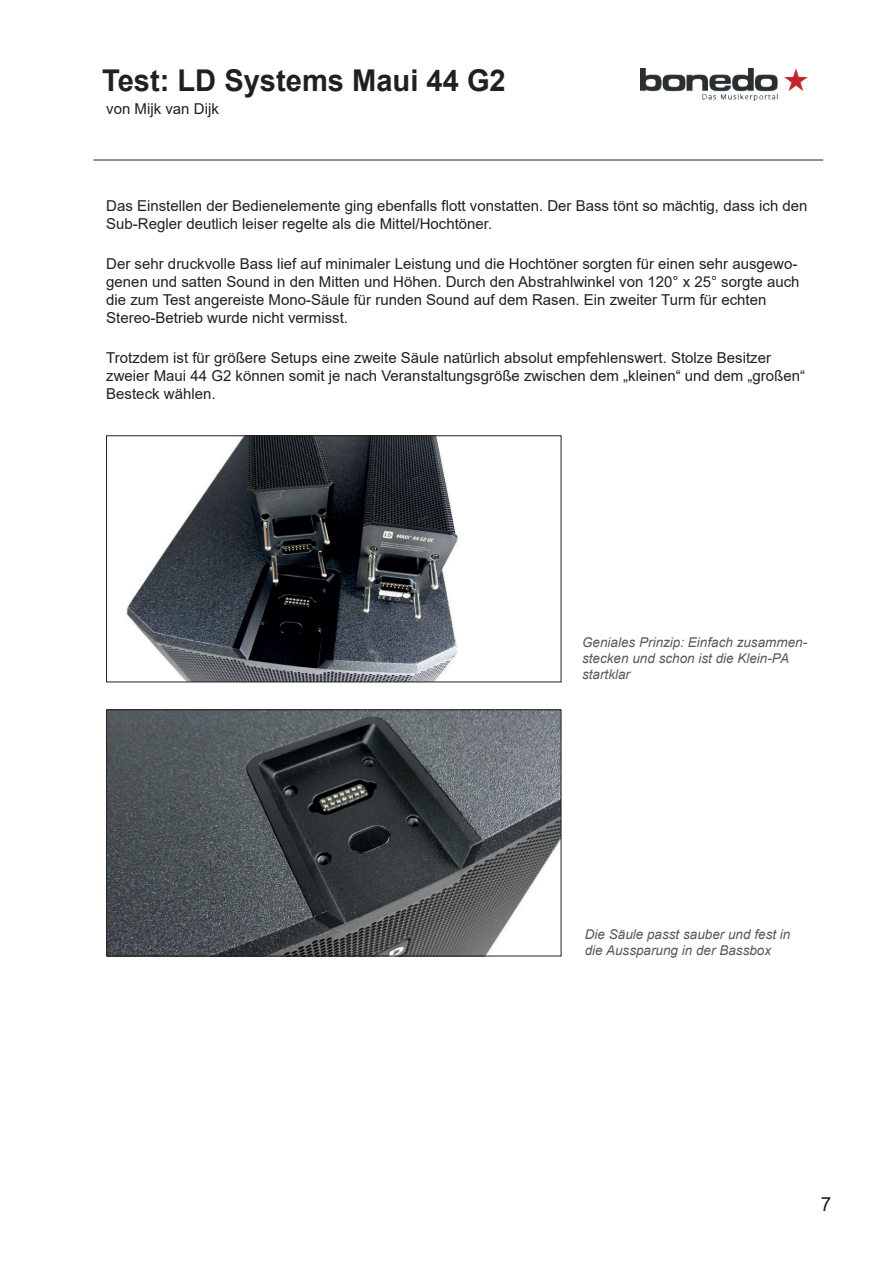
<style>
.page{position:relative;width:893px;height:1263px;background:#fff}
.page>*{position:absolute;margin:0;border:0;box-sizing:border-box;transform-origin:0 0}
.t1{font:700 30px "Arial";color:#231f20}
.t2{font:19.5px "Arial";color:#231f20}
.t3{font:15px/18px "Arial";color:#231f20}
.t4{font:italic 13.5px/16.2px "Arial";color:#57585a}
</style>
<div class="page">
<hr style="left:94px;top:160px;width:729px;height:1px;background:#231f20">
<img style="left:640px;top:68px;width:168px;height:33px">
<img style="left:126px;top:437px;width:332px;height:243px">
<div style="left:106px;top:435px;width:455px;height:247px;border:1px solid #231f20"></div>
<img style="left:108px;top:712px;width:451px;height:242px">
<div style="left:106px;top:710px;width:455px;height:246px;border:1px solid #231f20"></div>
<h1 class="t1" style="left:102px;top:59px;width:405px">Test: LD Systems Maui 44 G2</h1>
<p class="t3" style="left:106px;top:100px;width:114px">von Mijk van Dijk</p>
<p class="t3" style="left:106px;top:196px;width:703px">Das Einstellen der Bedienelemente ging ebenfalls flott vonstatten. Der Bass tönt so mächtig, dass ich den<br>Sub-Regler deutlich leiser regelte als die Mittel/Hochtöner.</p>
<p class="t3" style="left:106px;top:255px;width:695px">Der sehr druckvolle Bass lief auf minimaler Leistung und die Hochtöner sorgten für einen sehr ausgewo&shy;genen und satten Sound in den Mitten und Höhen. Durch den Abstrahlwinkel von 120° x 25° sorgte auch die zum Test angereiste Mono-Säule für runden Sound auf dem Rasen. Ein zweiter Turm für echten Stereo-Betrieb wurde nicht vermisst.</p>
<p class="t3" style="left:106px;top:349px;width:700px">Trotzdem ist für größere Setups eine zweite Säule natürlich absolut empfehlenswert. Stolze Besitzer zweier Maui 44 G2 können somit je nach Veranstaltungsgröße zwischen dem „kleinen“ und dem „großen“<br>Besteck wählen.</p>
<p class="t4" style="left:582px;top:634px;width:227px">Geniales Prinzip: Einfach zusammen&shy;stecken und schon ist die Klein-PA startklar</p>
<p class="t4" style="left:585px;top:926px;width:207px">Die Säule passt sauber und fest in die Aussparung in der Bassbox</p>
<h2 class="t2" style="left:821px;top:1191px;width:12px">7</h2>
</div>
